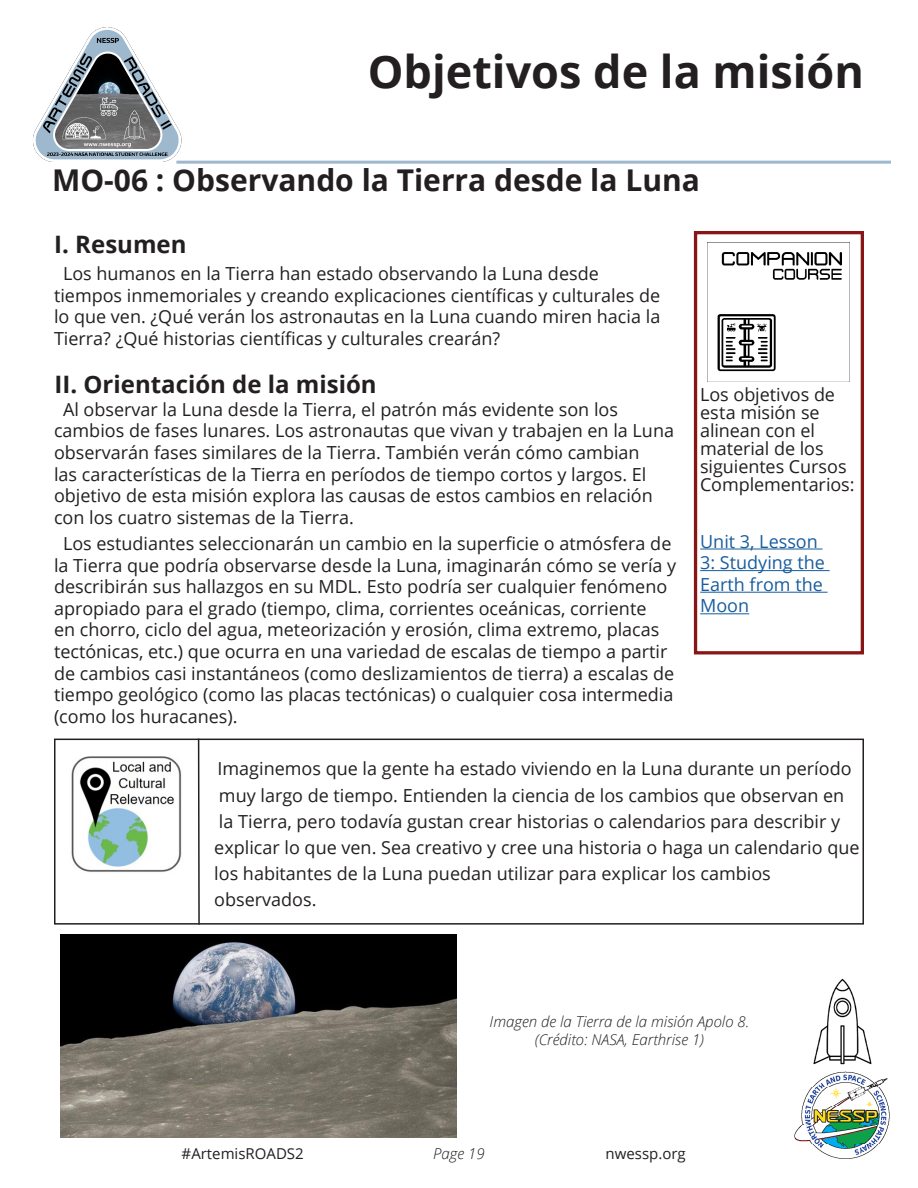
<style>
.page{position:relative;width:918px;height:1188px;background:#fff}
.page>*{position:absolute;margin:0;border:0;box-sizing:border-box;transform-origin:0 0}
.Head_2{font:700 45px "Open Sans";color:#231f20}
.Head_2-2{font:700 30px "Open Sans";color:#231f20}
.Head_3{font:700 24px "Open Sans";color:#231f20}
.Paragraph_-_Bullets{font:18px/21.6px "Open Sans";color:#231f20}
.Paragraph_-_Bullets-2{font:18px/21.6px "Open Sans";color:#175d9e}
.Paragraph_-_Caption{font:italic 300 15px/18px "Open Sans";color:#231f20;text-align:center}
.t1{font:15px "Open Sans";color:#231f20}
</style>
<div class="page">
<img style="left:794px;top:978px;width:96px;height:181px">
<hr style="left:176px;top:161px;width:715px;height:3px;background:#9eb8cd">
<img style="left:33px;top:27px;width:152px;height:134px">
<div style="left:694px;top:231px;width:170px;height:423px;border:3px solid #881618"></div>
<hr style="left:700px;top:549px;width:123px;height:1px;background:#175d9e">
<hr style="left:700px;top:570px;width:130px;height:1px;background:#175d9e">
<hr style="left:700px;top:592px;width:128px;height:1px;background:#175d9e">
<hr style="left:700px;top:613px;width:49px;height:1px;background:#175d9e">
<img style="left:707px;top:243px;width:135px;height:138px">
<div style="left:54px;top:739px;width:810px;height:186px;border:2px solid #231f20"></div>
<img style="left:71px;top:757px;width:111px;height:115px">
<hr style="left:198px;top:739px;width:2px;height:186px;background:#231f20">
<img style="left:61px;top:935px;width:395px;height:203px">
<p class="Head_2" style="left:368px;top:40px;width:498px">Objetivos de la misión</p>
<p class="Head_2-2" style="left:52px;top:159px;width:649px">MO-06 : Observando la Tierra desde la Luna</p>
<p class="Head_3" style="left:54px;top:227px;width:134px">I. Resumen</p>
<p class="Paragraph_-_Bullets" style="left:54px;top:262px;width:608px;text-indent:9px">Los humanos en la Tierra han estado observando la Luna desde tiempos inmemoriales y creando explicaciones científicas y culturales de lo que ven. ¿Qué verán los astronautas en la Luna cuando miren hacia la Tierra? ¿Qué historias científicas y culturales crearán?</p>
<p class="Head_3" style="left:55px;top:367px;width:324px">II. Orientación de la misión</p>
<p class="Paragraph_-_Bullets" style="left:54px;top:398px;width:622px;text-indent:9px">Al observar la Luna desde la Tierra, el patrón más evidente son los cambios de fases lunares. Los astronautas que vivan y trabajen en la Luna observarán fases similares de la Tierra. También verán cómo cambian<br>las características de la Tierra en períodos de tiempo cortos y largos. El objetivo de esta misión explora las causas de estos cambios en relación con los cuatro sistemas de la Tierra.</p>
<p class="Paragraph_-_Bullets" style="left:54px;top:532px;width:624px;text-indent:9px">Los estudiantes seleccionarán un cambio en la superficie o atmósfera de la Tierra que podría observarse desde la Luna, imaginarán cómo se vería y describirán sus hallazgos en su MDL. Esto podría ser cualquier fenómeno apropiado para el grado (tiempo, clima, corrientes oceánicas, corriente<br>en chorro, ciclo del agua, meteorización y erosión, clima extremo, placas tectónicas, etc.) que ocurra en una variedad de escalas de tiempo a partir de cambios casi instantáneos (como deslizamientos de tierra) a escalas de tiempo geológico (como las placas tectónicas) o cualquier cosa intermedia (como los huracanes).</p>
<p class="Paragraph_-_Bullets" style="left:700px;top:385px;width:156px;line-height:18px">Los objetivos de esta misión se alinean con el material de los siguientes Cursos<br>Complementarios:</p>
<p class="Paragraph_-_Bullets-2" style="left:700px;top:530px;width:126px">Unit 3, Lesson<br>3: Studying the<br>Earth from the<br>Moon</p>
<p class="Paragraph_-_Bullets" style="left:218px;top:758px;width:636px">Imaginemos que la gente ha estado viviendo en la Luna durante un período</p>
<p class="Paragraph_-_Bullets" style="left:219px;top:784px;width:627px">muy largo de tiempo. Entienden la ciencia de los cambios que observan en</p>
<p class="Paragraph_-_Bullets" style="left:219px;top:810px;width:623px">la Tierra, pero todavía gustan crear historias o calendarios para describir y</p>
<p class="Paragraph_-_Bullets" style="left:214px;top:836px;width:647px">explicar lo que ven. Sea creativo y cree una historia o haga un calendario que</p>
<p class="Paragraph_-_Bullets" style="left:214px;top:862px;width:558px">los habitantes de la Luna puedan utilizar para explicar los cambios</p>
<p class="Paragraph_-_Bullets" style="left:214px;top:888px;width:104px">observados.</p>
<p class="Paragraph_-_Caption" style="left:490px;top:1012px;width:261px">Imagen de la Tierra de la misión Apolo 8. (Crédito: NASA, Earthrise 1)</p>
<p class="t1" style="left:182px;top:1143px;width:124px">#ArtemisROADS2</p>
<p class="Paragraph_-_Caption" style="left:433px;top:1144px;width:53px">Page 19</p>
<p class="t1" style="left:606px;top:1143px;width:82px">nwessp.org</p>
</div>
